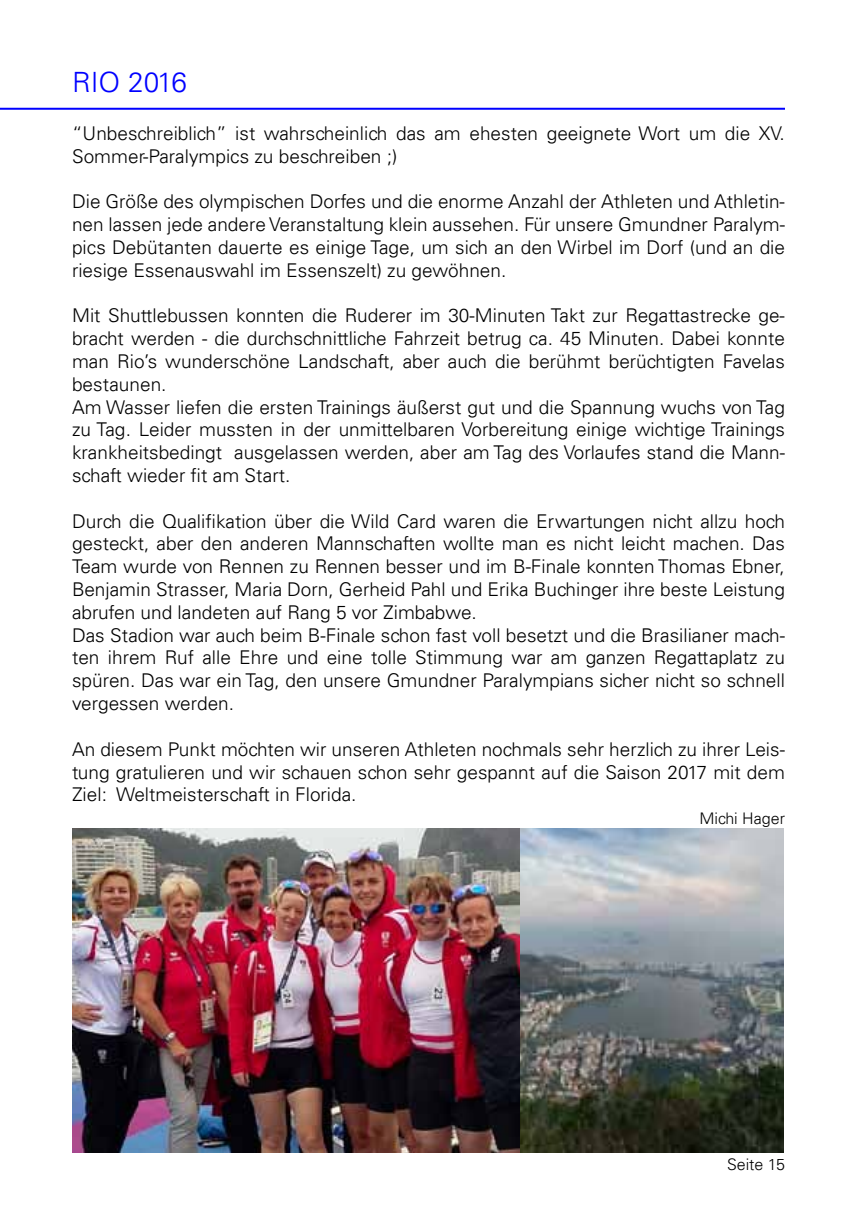
<style>
.page{position:relative;width:857px;height:1225px;background:#fff}
.page>*{position:absolute;margin:0;border:0;box-sizing:border-box;transform-origin:0 0}
.t1{font:300 28px "Univers LT";color:#00f}
.t2{font:300 19px/22.8px "Univers LT";color:#000}
.t3{font:300 16px "Univers LT";color:#000}
</style>
<div class="page">
<hr style="left:0;top:108px;width:784px;height:2px;background:#00f">
<img style="left:72px;top:828px;width:711px;height:324px">
<h1 class="t1" style="left:72px;top:65px;width:116px">RIO 2016</h1>
<p class="t2" style="left:72px;top:122px;width:714px">“Unbeschreiblich” ist wahrscheinlich das am ehesten geeignete Wort um die XV.<br>Sommer-Paralympics zu beschreiben ;)</p>
<p class="t2" style="left:72px;top:190px;width:714px;text-align:justify">Die Größe des olympischen Dorfes und die enorme Anzahl der Athleten und Athletin&shy;nen lassen jede andere Veranstaltung klein aussehen. Für unsere Gmundner Paralym&shy;pics Debütanten dauerte es einige Tage, um sich an den Wirbel im Dorf (und an die riesige Essenauswahl im Essenszelt) zu gewöhnen.</p>
<p class="t2" style="left:72px;top:304px;width:714px">Mit Shuttlebussen konnten die Ruderer im 30-Minuten Takt zur Regattastrecke ge&shy;bracht werden - die durchschnittliche Fahrzeit betrug ca. 45 Minuten. Dabei konnte man Rio’s wunderschöne Landschaft, aber auch die berühmt berüchtigten Favelas bestaunen.<br>Am Wasser liefen die ersten Trainings äußerst gut und die Spannung wuchs von Tag zu Tag. Leider mussten in der unmittelbaren Vorbereitung einige wichtige Trainings krankheitsbedingt ausgelassen werden, aber am Tag des Vorlaufes stand die Mann&shy;schaft wieder fit am Start.</p>
<p class="t2" style="left:72px;top:509px;width:714px">Durch die Qualifikation über die Wild Card waren die Erwartungen nicht allzu hoch gesteckt, aber den anderen Mannschaften wollte man es nicht leicht machen. Das Team wurde von Rennen zu Rennen besser und im B-Finale konnten Thomas Ebner, Benjamin Strasser, Maria Dorn, Gerheid Pahl und Erika Buchinger ihre beste Leistung abrufen und landeten auf Rang 5 vor Zimbabwe.<br>Das Stadion war auch beim B-Finale schon fast voll besetzt und die Brasilianer mach&shy;ten ihrem Ruf alle Ehre und eine tolle Stimmung war am ganzen Regattaplatz zu spüren. Das war ein Tag, den unsere Gmundner Paralympians sicher nicht so schnell vergessen werden.</p>
<p class="t2" style="left:72px;top:737px;width:714px;text-align:justify">An diesem Punkt möchten wir unseren Athleten nochmals sehr herzlich zu ihrer Leis&shy;tung gratulieren und wir schauen schon sehr gespannt auf die Saison 2017 mit dem Ziel: Weltmeisterschaft in Florida.</p>
<p class="t3" style="left:699px;top:809px;width:87px">Michi Hager</p>
<p class="t3" style="left:726px;top:1155px;width:59px">Seite 15</p>
</div>
